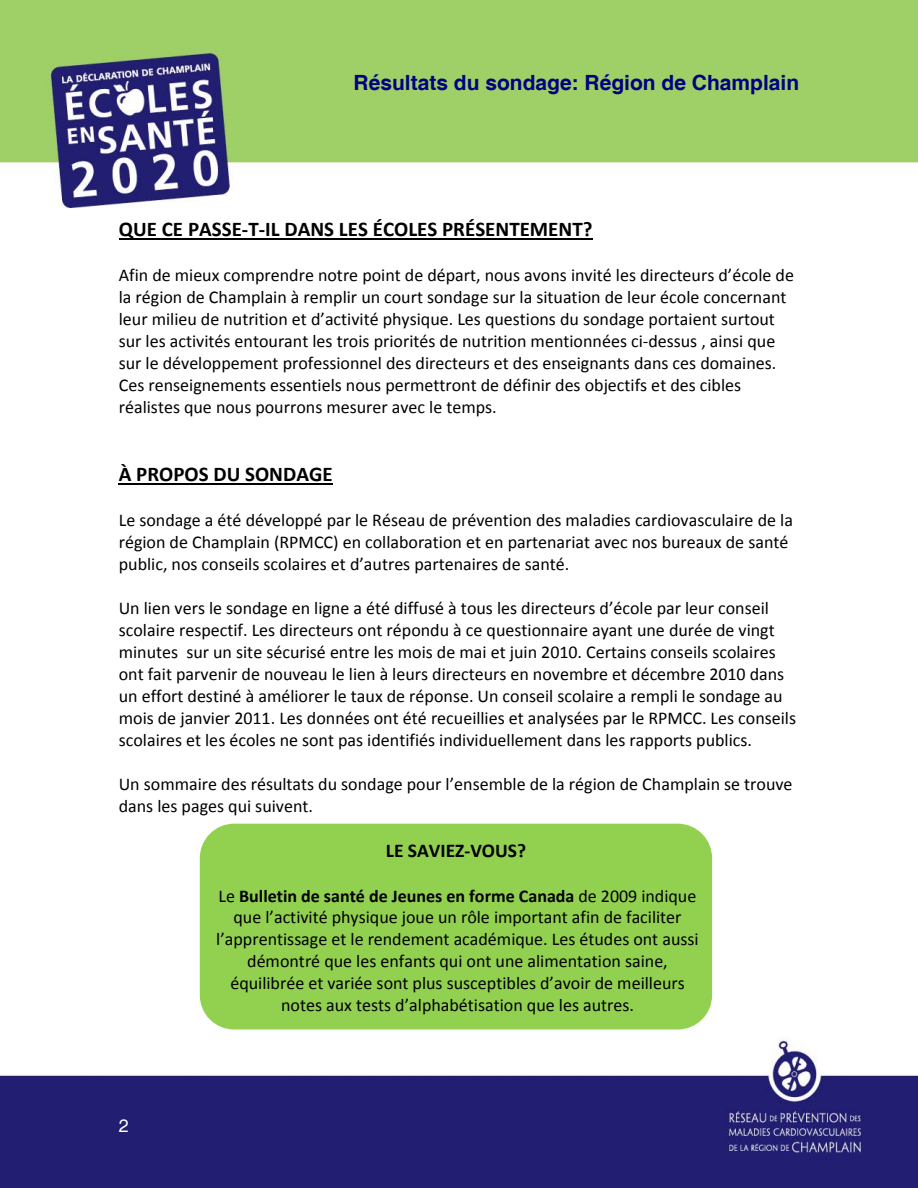
<style>
.page{position:relative;width:918px;height:1188px;background:#fff}
.page>*{position:absolute;margin:0;border:0;box-sizing:border-box;transform-origin:0 0}
.t1{font:700 21px "Calibri";color:#000}
.t2{font:700 21px "Helvetica";color:#000080}
.t3{font:700 19.5px "Calibri";color:#000}
.t4{font:18px/21.9px "Calibri";color:#000}
.t5{font:18px "Helvetica";color:#fff}
.s1{font-weight:700}
</style>
<div class="page">
<img style="left:0;top:1037px;width:917px;height:151px">
<img style="left:0;top:0;width:917px;height:208px">
<hr style="left:119px;top:238px;width:474px;height:2px;background:#000">
<hr style="left:119px;top:483px;width:214px;height:2px;background:#000">
<div style="left:200px;top:824px;width:512px;height:206px;background:#92d050;border-radius:34px"></div>
<p class="t2" style="left:354px;top:71px;width:447px">Résultats du sondage: Région de Champlain</p>
<p class="t1" style="left:119px;top:220px;width:475px">QUE CE PASSE‐T‐IL DANS LES ÉCOLES PRÉSENTEMENT?</p>
<p class="t4" style="left:119px;top:265px;width:677px">Afin de mieux comprendre notre point de départ, nous avons invité les directeurs d’école de la région de Champlain à remplir un court sondage sur la situation de leur école concernant leur milieu de nutrition et d’activité physique. Les questions du sondage portaient surtout sur les activités entourant les trois priorités de nutrition mentionnées ci‐dessus , ainsi que sur le développement professionnel des directeurs et des enseignants dans ces domaines.<br>Ces renseignements essentiels nous permettront de définir des objectifs et des cibles réalistes que nous pourrons mesurer avec le temps.</p>
<p class="t1" style="left:119px;top:465px;width:215px">À PROPOS DU SONDAGE</p>
<p class="t4" style="left:119px;top:511px;width:676px">Le sondage a été développé par le Réseau de prévention des maladies cardiovasculaire de la région de Champlain (RPMCC) en collaboration et en partenariat avec nos bureaux de santé public, nos conseils scolaires et d’autres partenaires de santé.</p>
<p class="t4" style="left:119px;top:599px;width:679px">Un lien vers le sondage en ligne a été diffusé à tous les directeurs d’école par leur conseil scolaire respectif. Les directeurs ont répondu à ce questionnaire ayant une durée de vingt minutes sur un site sécurisé entre les mois de mai et juin 2010. Certains conseils scolaires ont fait parvenir de nouveau le lien à leurs directeurs en novembre et décembre 2010 dans un effort destiné à améliorer le taux de réponse. Un conseil scolaire a rempli le sondage au mois de janvier 2011. Les données ont été recueillies et analysées par le RPMCC. Les conseils scolaires et les écoles ne sont pas identifiés individuellement dans les rapports publics.</p>
<p class="t4" style="left:119px;top:774px;width:675px">Un sommaire des résultats du sondage pour l’ensemble de la région de Champlain se trouve dans les pages qui suivent.</p>
<p class="t3" style="left:386px;top:843px;width:142px">LE SAVIEZ‐VOUS?</p>
<p class="t4" style="left:216px;top:886px;width:484px;text-align:center">Le <span class="s1">Bulletin de santé de Jeunes en forme Canada</span> de 2009 indique que l’activité physique joue un rôle important afin de faciliter l’apprentissage et le rendement académique. Les études ont aussi démontré que les enfants qui ont une alimentation saine, équilibrée et variée sont plus susceptibles d’avoir de meilleurs notes aux tests d’alphabétisation que les autres.</p>
<p class="t5" style="left:119px;top:1115px;width:12px">2</p>
</div>
